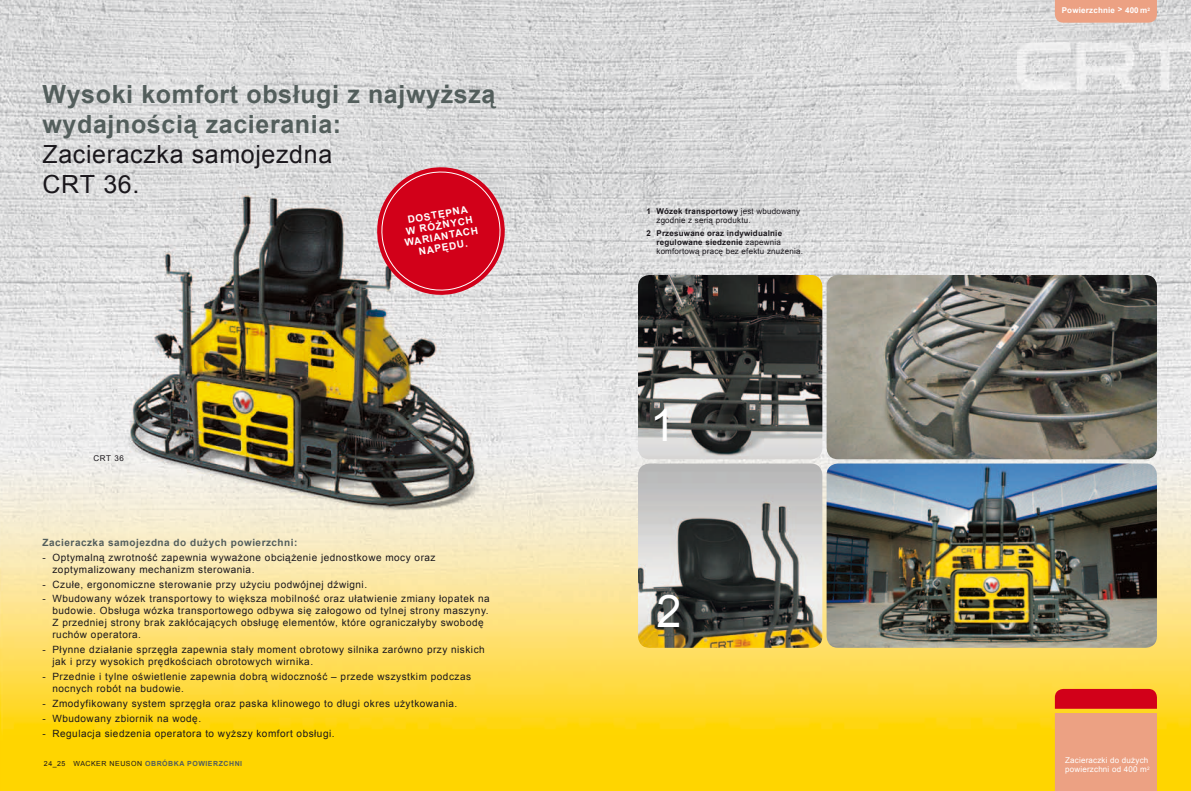
<style>
.page{position:relative;width:1191px;height:791px;background:#fff}
.page>*{position:absolute;margin:0;border:0;box-sizing:border-box;transform-origin:0 0}
.t1{font:45px "Arial";color:#fff}
.t2{font:700 25px/30px "Arial";letter-spacing:.025em;color:#535e5c}
.t3{font:25px/30px "Arial";letter-spacing:.025em;color:#1a171c}
.t4{font:10px/12px "Arial";letter-spacing:.05em;color:#1a171c}
.t5{font:700 10px "Arial";letter-spacing:.05em;color:#535e5c}
.t6{font:700 10px/11px "Arial";color:#fff;text-align:center}
.t7{font:700 8px/9px "Arial";letter-spacing:.025em;color:#1a171c}
.t8{font:8px/9px "Arial";letter-spacing:.025em;color:#1a171c}
.t9{font:8px/9.5px "Arial";letter-spacing:.025em;color:#fff}
.t10{font:700 8px "Arial";letter-spacing:.025em;color:#fff}
.t11{font:700 7px "Arial";letter-spacing:.075em;color:#535e5c}
.s1{font-weight:400;color:#1a171c}
.s2{font-weight:700}
.s3{font-weight:400}
</style>
<div class="page">
<img style="left:0;top:0;width:1191px;height:791px">
<img style="left:826px;top:463px;width:331px;height:185px">
<svg style="left:1054px;top:689px;width:103px;height:102px;background:#e88569"></svg>
<img style="left:826px;top:275px;width:331px;height:184px">
<img style="left:638px;top:275px;width:184px;height:184px">
<img style="left:638px;top:463px;width:184px;height:185px">
<svg style="left:372px;top:162px;width:138px;height:138px;background:#d44b5c"></svg>
<div style="left:1054px;top:0;width:103px;height:23px;background:#eca183"></div>
<h2 class="t2" style="left:43px;top:80px;width:454px">Wysoki komfort obsługi z najwyższą wydajnością zacierania:</h2>
<h2 class="t3" style="left:43px;top:140px;width:291px">Zacieraczka samojezdna<br>CRT 36.</h2>
<p class="t8" style="left:94px;top:454px;width:32px">CRT 36</p>
<p class="t6" style="left:400px;top:216px;width:76px;rotate:-10deg">DOSTĘPNA<br>W RÓŻNYCH<br>WARIANTACH<br>NAPĘDU.</p>
<p class="t5" style="left:43px;top:536px;width:256px">Zacieraczka samojezdna do dużych powierzchni:</p>
<p class="t4" style="left:52px;top:551px;width:384px;text-indent:-10px">- Optymalną zwrotność zapewnia wyważone obciążenie jednostkowe mocy oraz zoptymalizowany mechanizm sterowania.</p>
<p class="t4" style="left:43px;top:578px;width:326px">- Czułe, ergonomiczne sterowanie przy użyciu podwójnej dźwigni.</p>
<p class="t4" style="left:52px;top:593px;width:439px;text-indent:-10px">- Wbudowany wózek transportowy to większa mobilność oraz ułatwienie zmiany łopatek na budowie. Obsługa wózka transportowego odbywa się załogowo od tylnej strony maszyny.<br>Z przedniej strony brak zakłócających obsługę elementów, które ograniczałyby swobodę ruchów operatora.</p>
<p class="t4" style="left:52px;top:644px;width:434px;text-indent:-10px">- Płynne działanie sprzęgła zapewnia stały moment obrotowy silnika zarówno przy niskich jak i przy wysokich prędkościach obrotowych wirnika.</p>
<p class="t4" style="left:52px;top:671px;width:420px;text-indent:-10px">- Przednie i tylne oświetlenie zapewnia dobrą widoczność – przede wszystkim podczas nocnych robót na budowie.</p>
<p class="t4" style="left:43px;top:697px;width:416px">- Zmodyfikowany system sprzęgła oraz paska klinowego to długi okres użytkowania.</p>
<p class="t4" style="left:43px;top:712px;width:160px">- Wbudowany zbiornik na wodę.</p>
<p class="t4" style="left:43px;top:727px;width:293px">- Regulacja siedzenia operatora to wyższy komfort obsługi.</p>
<p class="t11" style="left:44px;top:759px;width:200px"><span class="s1">24_25 WACKER NEUSON</span> OBRÓBKA POWIERZCHNI</p>
<p class="t8" style="left:656px;top:207px;width:145px;text-indent:-10px"><span class="s2">1 Wózek transportowy</span> jest wbudowany zgodnie z serią produktu.</p>
<p class="t7" style="left:656px;top:229px;width:148px;text-indent:-10px">2 Przesuwane oraz indywidualnie regulowane siedzenie <span class="s3">zapewnia komfortową pracę bez efektu znużenia.</span></p>
<h1 class="t1" style="left:650px;top:396px;width:27px">1</h1>
<h1 class="t1" style="left:656px;top:581px;width:27px">2</h1>
<p class="t10" style="left:1061px;top:5px;width:90px">Powierzchnie &gt; 400 m<sup>2</sup></p>
<p class="t9" style="left:1065px;top:755px;width:86px">Zacieraczki do dużych powierzchni od 400 m<sup>2</sup></p>
</div>
